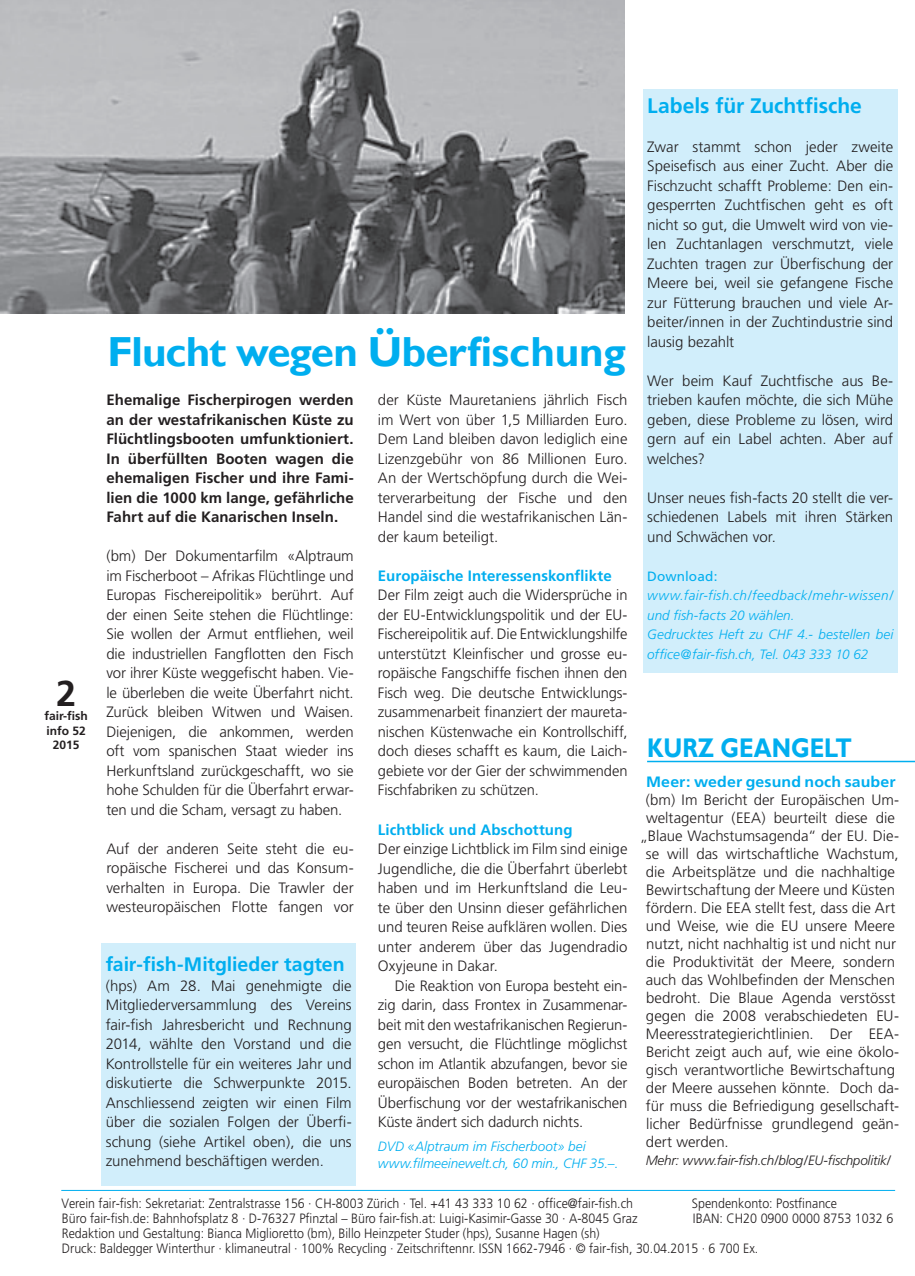
<style>
.page{position:relative;width:915px;height:1276px;background:#fff}
.page>*{position:absolute;margin:0;border:0;box-sizing:border-box;transform-origin:0 0}
.t1{font:700 42px "Gill Sans";letter-spacing:-.02em;color:#00aeef}
.t2{font:700 36px "Frutiger";color:#231f20}
.t3{font:700 27px "Gill Sans";color:#00aeef;scale:.85 1}
.t4{font:700 21px "Frutiger";color:#00aeef}
.t5{font:700 19.5px "Frutiger";letter-spacing:-.005em;color:#00aeef}
.t6{font:300 15px/19.5px "Frutiger";letter-spacing:-.005em;color:#231f20;text-align:justify}
.t7{font:700 15px/19.5px "Frutiger";letter-spacing:.005em;color:#231f20;text-align:justify}
.t8{font:700 15px "Frutiger";letter-spacing:.005em;color:#00aeef}
.t9{font:700 15px "Frutiger";letter-spacing:.005em;color:#00aeef;scale:1.06 1}
.t10{font:300 13.5px/15px "Frutiger";color:#231f20;scale:.92 1}
.t11{font:italic 300 13.5px/19.5px "Frutiger";letter-spacing:.005em;color:#00aeef}
.t12{font:italic 300 13.5px "Frutiger";letter-spacing:-.02em;color:#231f20}
.t13{font:300 13.5px "Frutiger";color:#231f20;scale:.93 1}
.t14{font:13.5px "Frutiger";letter-spacing:.01em;color:#00aeef}
.t15{font:700 12px/14.4px "Frutiger";color:#231f20;text-align:center}
.s1{font-style:inherit}
</style>
<div class="page">
<hr style="left:61px;top:1190px;width:833px;height:1px;background:#00aeef">
<hr style="left:647px;top:761px;width:267px;height:1px;background:#00aeef">
<img style="left:0;top:0;width:624px;height:314px">
<div style="left:101px;top:943px;width:255px;height:242px;background:#d1eefb"></div>
<div style="left:642px;top:89px;width:255px;height:584px;background:#d1eefb"></div>
<h2 class="t2" style="left:56px;top:672px;width:22px">2</h2>
<p class="t15" style="left:45px;top:709px;width:45px">fair-fish info 52<br>2015</p>
<h1 class="t1" style="left:107px;top:327px;width:519px">Flucht wegen Überfischung</h1>
<p class="t7" style="left:106px;top:390px;width:249px">Ehemalige Fischerpirogen werden an der westafrikanischen Küste zu Flüchtlingsbooten umfunktioniert.<br>In überfüllten Booten wagen die ehemaligen Fischer und ihre Fami&shy;lien die 1000 km lange, gefährliche Fahrt auf die Kanarischen Inseln.</p>
<p class="t6" style="left:106px;top:546px;width:249px">(bm) Der Dokumentarfilm «Alptraum im Fischerboot – Afrikas Flüchtlinge und Europas Fischereipolitik» berührt. Auf der einen Seite stehen die Flüchtlinge:<br>Sie wollen der Armut entfliehen, weil die industriellen Fangflotten den Fisch vor ihrer Küste weggefischt haben. Vie&shy;le überleben die weite Überfahrt nicht.<br>Zurück bleiben Witwen und Waisen.<br>Diejenigen, die ankommen, werden oft vom spanischen Staat wieder ins Herkunftsland zurückgeschafft, wo sie hohe Schulden für die Überfahrt erwar&shy;ten und die Scham, versagt zu haben.</p>
<p class="t6" style="left:106px;top:839px;width:249px">Auf der anderen Seite steht die eu&shy;ropäische Fischerei und das Konsum&shy;verhalten in Europa. Die Trawler der westeuropäischen Flotte fangen vor</p>
<h3 class="t5" style="left:106px;top:953px;width:240px">fair-fish-Mitglieder tagten</h3>
<p class="t6" style="left:106px;top:975px;width:247px">(hps) Am 28. Mai genehmigte die Mitgliederversammlung des Vereins fair-fish Jahresbericht und Rechnung 2014, wählte den Vorstand und die Kontrollstelle für ein weiteres Jahr und diskutierte die Schwerpunkte 2015.<br>Anschliessend zeigten wir einen Film über die sozialen Folgen der Überfi&shy;schung (siehe Artikel oben), die uns zunehmend beschäftigen werden.</p>
<p class="t6" style="left:378px;top:390px;width:251px">der Küste Mauretaniens jährlich Fisch im Wert von über 1,5 Milliarden Euro.<br>Dem Land bleiben davon lediglich eine Lizenzgebühr von 86 Millionen Euro.<br>An der Wertschöpfung durch die Wei&shy;terverarbeitung der Fische und den Handel sind die westafrikanischen Län&shy;der kaum beteiligt.</p>
<p class="t8" style="left:378px;top:566px;width:235px">Europäische Interessenskonflikte</p>
<p class="t6" style="left:378px;top:585px;width:251px">Der Film zeigt auch die Widersprüche in der EU-Entwicklungspolitik und der EU-Fischereipolitik auf. Die Entwicklungshilfe unterstützt Kleinfischer und grosse eu&shy;ropäische Fangschiffe fischen ihnen den Fisch weg. Die deutsche Entwicklungs&shy;zusammenarbeit finanziert der maureta&shy;nischen Küstenwache ein Kontrollschiff, doch dieses schafft es kaum, die Laich&shy;gebiete vor der Gier der schwimmenden Fischfabriken zu schützen.</p>
<p class="t8" style="left:378px;top:820px;width:196px">Lichtblick und Abschottung</p>
<p class="t6" style="left:378px;top:839px;width:251px">Der einzige Lichtblick im Film sind einige Jugendliche, die die Überfahrt überlebt haben und im Herkunftsland die Leu&shy;te über den Unsinn dieser gefährlichen und teuren Reise aufklären wollen. Dies unter anderem über das Jugendradio Oxyjeune in Dakar.</p>
<p class="t6" style="left:378px;top:975px;width:251px;text-indent:17px">Die Reaktion von Europa besteht ein&shy;zig darin, dass Frontex in Zusammenar&shy;beit mit den westafrikanischen Regierun&shy;gen versucht, die Flüchtlinge möglichst schon im Atlantik abzufangen, bevor sie europäischen Boden betreten. An der Überfischung vor der westafrikanischen Küste ändert sich dadurch nichts.</p>
<p class="t11" style="left:378px;top:1138px;width:242px;line-height:16.5px">DVD «Alptraum im Fischerboot» bei www.filmeeinewelt.ch, 60 min., CHF 35.–.</p>
<h3 class="t4" style="left:647px;top:93px;width:216px">Labels für Zuchtfische</h3>
<p class="t6" style="left:647px;top:137px;width:247px">Zwar stammt schon jeder zweite Speisefisch aus einer Zucht. Aber die Fischzucht schafft Probleme: Den ein&shy;gesperrten Zuchtfischen geht es oft nicht so gut, die Umwelt wird von vie&shy;len Zuchtanlagen verschmutzt, viele Zuchten tragen zur Überfischung der Meere bei, weil sie gefangene Fische zur Fütterung brauchen und viele Ar&shy;beiter/innen in der Zuchtindustrie sind lausig bezahlt</p>
<p class="t6" style="left:647px;top:371px;width:247px">Wer beim Kauf Zuchtfische aus Be&shy;trieben kaufen möchte, die sich Mühe geben, diese Probleme zu lösen, wird gern auf ein Label achten. Aber auf welches?</p>
<p class="t6" style="left:647px;top:488px;width:247px">Unser neues fish-facts 20 stellt die ver&shy;schiedenen Labels mit ihren Stärken und Schwächen vor.</p>
<p class="t14" style="left:647px;top:568px;width:72px">Download:</p>
<p class="t11" style="left:647px;top:586px;width:247px">www.fair-fish.ch/feedback/mehr-wissen/ und fish-facts 20 wählen.<br>Gedrucktes Heft zu CHF 4.- bestellen bei office@fair-fish.ch, Tel. 043 333 10 62</p>
<h3 class="t3" style="left:647px;top:731px;width:242px">KURZ GEANGELT</h3>
<p class="t9" style="left:645px;top:773px;width:237px">Meer: weder gesund noch sauber</p>
<p class="t6" style="left:645px;top:790px;width:255px">(bm) Im Bericht der Europäischen Um-</p>
<p class="t6" style="left:646px;top:808px;width:250px">weltagentur (EEA) beurteilt diese die</p>
<p class="t6" style="left:639px;top:826px;width:261px">„Blaue Wachstumsagenda“ der EU. Die-</p>
<p class="t6" style="left:645px;top:844px;width:254px">se will das wirtschaftliche Wachstum,</p>
<p class="t6" style="left:645px;top:862px;width:250px">die Arbeitsplätze und die nachhaltige</p>
<p class="t6" style="left:645px;top:880px;width:250px">Bewirtschaftung der Meere und Küsten</p>
<p class="t6" style="left:645px;top:898px;width:251px">fördern. Die EEA stellt fest, dass die Art</p>
<p class="t6" style="left:645px;top:916px;width:250px">und Weise, wie die EU unsere Meere</p>
<p class="t6" style="left:646px;top:934px;width:251px">nutzt, nicht nachhaltig ist und nicht nur</p>
<p class="t6" style="left:645px;top:952px;width:251px">die Produktivität der Meere, sondern</p>
<p class="t6" style="left:645px;top:970px;width:251px">auch das Wohlbefinden der Menschen</p>
<p class="t6" style="left:646px;top:988px;width:251px">bedroht. Die Blaue Agenda verstösst</p>
<p class="t6" style="left:645px;top:1006px;width:254px">gegen die 2008 verabschiedeten EU-</p>
<p class="t6" style="left:645px;top:1024px;width:254px">Meeresstrategierichtlinien. Der EEA-</p>
<p class="t6" style="left:645px;top:1042px;width:254px">Bericht zeigt auch auf, wie eine ökolo-</p>
<p class="t6" style="left:645px;top:1060px;width:250px">gisch verantwortliche Bewirtschaftung</p>
<p class="t6" style="left:645px;top:1078px;width:255px">der Meere aussehen könnte. Doch da-</p>
<p class="t6" style="left:645px;top:1096px;width:255px">für muss die Befriedigung gesellschaft-</p>
<p class="t6" style="left:646px;top:1114px;width:254px">licher Bedürfnisse grundlegend geän-</p>
<p class="t6" style="left:645px;top:1132px;width:84px">dert werden.</p>
<p class="t12" style="left:645px;top:1153px;width:246px">Mehr: www.fair-fish.ch/blog/EU-fischpolitik/</p>
<p class="t10" style="left:61px;top:1195px;width:622px">Verein fair-fish: Sekretariat: Zentralstrasse 156 · CH-8003 Zürich · Tel. +41 43 333 10 62 · office@fair-fish.ch</p>
<p class="t10" style="left:691px;top:1195px;width:159px">Spendenkonto: Postfinance</p>
<p class="t10" style="left:62px;top:1210px;width:627px">Büro fair-fish.de: Bahnhofsplatz 8 · D-76327 Pfinztal <span class="s1">–</span> Büro fair-fish.at: Luigi-Kasimir-Gasse 30 · A-8045 Graz</p>
<p class="t13" style="left:692px;top:1210px;width:217px">IBAN: CH20 0900 0000 8753 1032 6</p>
<p class="t10" style="left:62px;top:1225px;width:758px">Redaktion und Gestaltung: Bianca Miglioretto (bm), Billo Heinzpeter Studer (hps), Susanne Hagen (sh)<br>Druck: Baldegger Winterthur · klimaneutral · 100% Recycling · Zeitschriftennr. ISSN 1662-7946 · © fair-fish, 30.04.2015 · 6 700 Ex.</p>
</div>
